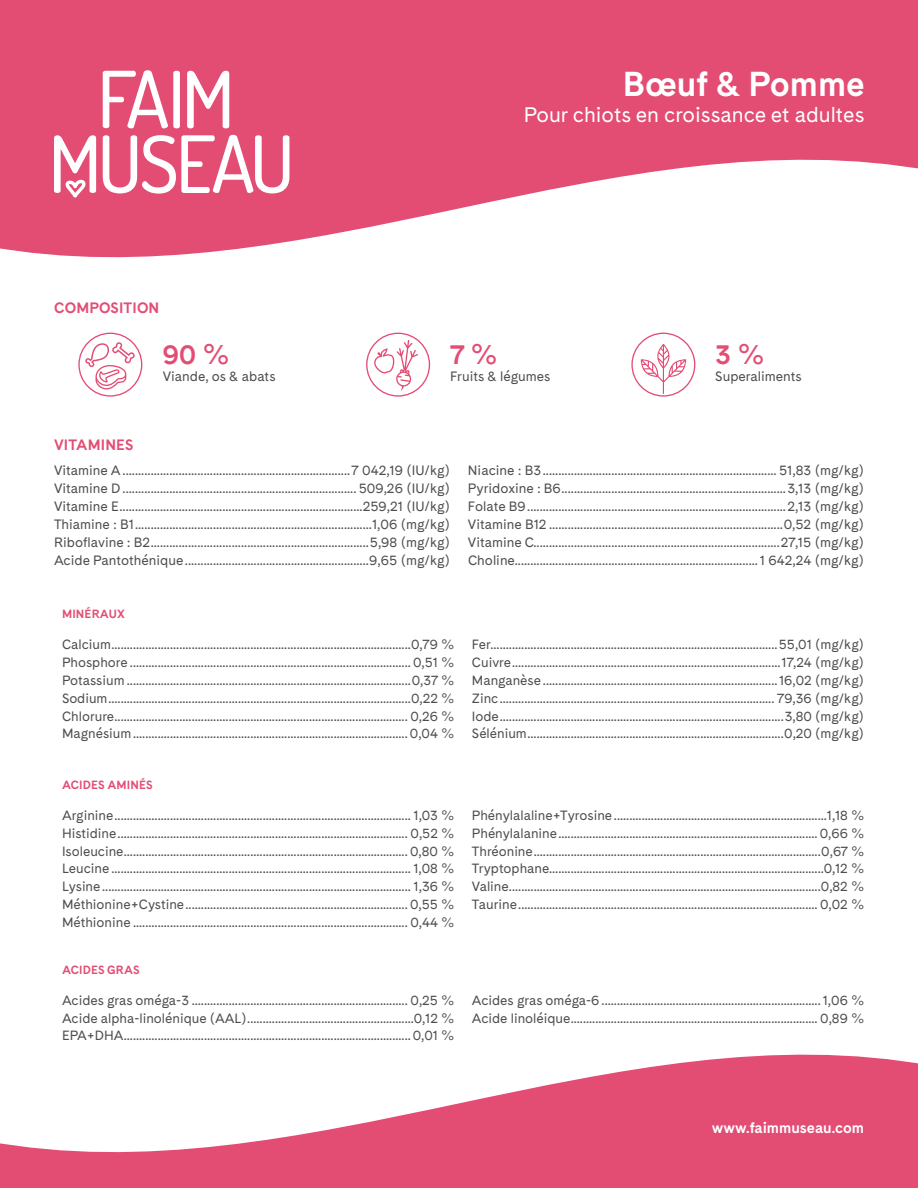
<style>
.page{position:relative;width:918px;height:1188px;background:#fff}
.page>*{position:absolute;margin:0;border:0;box-sizing:border-box;transform-origin:0 0}
.t1{font:700 34.5px "Cadiz";color:#fff}
.t2{font:700 27px "Cadiz";color:#e34d74}
.t3{font:21px "Cadiz";color:#fff}
.t4{font:700 15px "Cadiz";letter-spacing:.01em;color:#e34d74}
.t5{font:700 15px "Cadiz";color:#fff}
.t6{font:13.5px/18px "Cadiz";color:#4d4d4f;text-align:justify}
.t7{font:13.35px/17.9px "Cadiz";color:#4d4d4f;text-align:justify}
.t8{font:700 11.85px "Cadiz";letter-spacing:.01em;color:#e34d74}
</style>
<div class="page">
<svg style="left:0;top:0;width:918px;height:258px;fill:#e34d74"></svg>
<svg style="left:0;top:1054px;width:918px;height:134px;fill:#e34d74"></svg>
<svg style="left:103px;top:70px;width:77px;height:58px"></svg>
<svg style="left:187px;top:71px;width:42px;height:57px"></svg>
<svg style="left:103px;top:135px;width:186px;height:59px"></svg>
<svg style="left:54px;top:135px;width:42px;height:63px"></svg>
<svg style="left:78px;top:333px;width:64px;height:64px"></svg>
<svg style="left:366px;top:333px;width:64px;height:64px"></svg>
<svg style="left:631px;top:333px;width:64px;height:64px"></svg>
<p class="t4" style="left:54px;top:296px;width:107px">COMPOSITION</p>
<h2 class="t2" style="left:163px;top:335px;width:68px">90 %</h2>
<p class="t6" style="left:163px;top:367px;width:114px">Viande, os &amp; abats</p>
<h1 class="t1" style="left:623px;top:58px;width:243px">Bœuf &amp; Pomme</h1>
<h3 class="t3" style="left:524px;top:99px;width:342px">Pour chiots en croissance et adultes</h3>
<h2 class="t2" style="left:450px;top:335px;width:49px">7%</h2>
<p class="t6" style="left:450px;top:367px;width:102px">Fruits &amp; légumes</p>
<h2 class="t2" style="left:715px;top:335px;width:50px">3%</h2>
<p class="t6" style="left:715px;top:367px;width:88px">Superaliments</p>
<p class="t4" style="left:54px;top:433px;width:81px">VITAMINES</p>
<p class="t6" style="left:54px;top:461px;width:397px">Vitamine A .........................................................................7 042,19 (IU/kg)<br>Vitamine D ........................................................................... 509,26 (IU/kg)<br>Vitamine E..............................................................................259,21 (IU/kg)<br>Thiamine : B1............................................................................1,06 (mg/kg)<br>Riboflavine : B2......................................................................5,98 (mg/kg)<br>Acide Pantothénique...........................................................9,65 (mg/kg)</p>
<p class="t6" style="left:468px;top:461px;width:398px">Niacine : B3........................................................................... 51,83 (mg/kg)<br>Pyridoxine : B6........................................................................3,13 (mg/kg)<br>Folate B9...................................................................................2,13 (mg/kg)<br>Vitamine B12 ...........................................................................0,52 (mg/kg)<br>Vitamine C...............................................................................27,15 (mg/kg)<br>Choline..............................................................................1 642,24 (mg/kg)</p>
<p class="t8" style="left:62px;top:605px;width:64px">MINÉRAUX</p>
<p class="t7" style="left:62px;top:635px;width:394px">Calcium.................................................................................................0,79 % Phosphore ........................................................................................... 0,51 % Potassium ............................................................................................0,37 % Sodium..................................................................................................0,22 % Chlorure............................................................................................... 0,26 % Magnésium......................................................................................... 0,04 %</p>
<p class="t7" style="left:472px;top:635px;width:394px">Fer.............................................................................................55,01 (mg/kg)<br>Cuivre.......................................................................................17,24 (mg/kg)<br>Manganèse ............................................................................16,02 (mg/kg)<br>Zinc......................................................................................... 79,36 (mg/kg)<br>Iode............................................................................................3,80 (mg/kg)<br>Sélénium...................................................................................0,20 (mg/kg)</p>
<p class="t8" style="left:62px;top:776px;width:92px">ACIDES AMINÉS</p>
<p class="t7" style="left:62px;top:806px;width:394px">Arginine................................................................................................ 1,03 % Histidine.............................................................................................. 0,52 % Isoleucine............................................................................................ 0,80 % Leucine ................................................................................................. 1,08 % Lysine.................................................................................................... 1,36 % Méthionine+Cystine........................................................................ 0,55 % Méthionine ......................................................................................... 0,44 %</p>
<p class="t7" style="left:472px;top:806px;width:394px">Phénylalaline+Tyrosine.....................................................................1,18 % Phénylalanine....................................................................................0,66 % Thréonine.............................................................................................0,67 % Tryptophane.........................................................................................0,12 % Valine.....................................................................................................0,82 % Taurine................................................................................................. 0,02 %</p>
<p class="t8" style="left:62px;top:960px;width:79px">ACIDES GRAS</p>
<p class="t7" style="left:62px;top:991px;width:394px">Acides gras oméga-3 ...................................................................... 0,25 % Acide alpha-linolénique (AAL)......................................................0,12 % EPA+DHA.............................................................................................0,01 %</p>
<p class="t7" style="left:472px;top:991px;width:394px">Acides gras oméga-6 .......................................................................1,06 %<br>Acide linoléique................................................................................ 0,89 %</p>
<p class="t5" style="left:712px;top:1117px;width:154px">www.faimmuseau.com</p>
</div>
